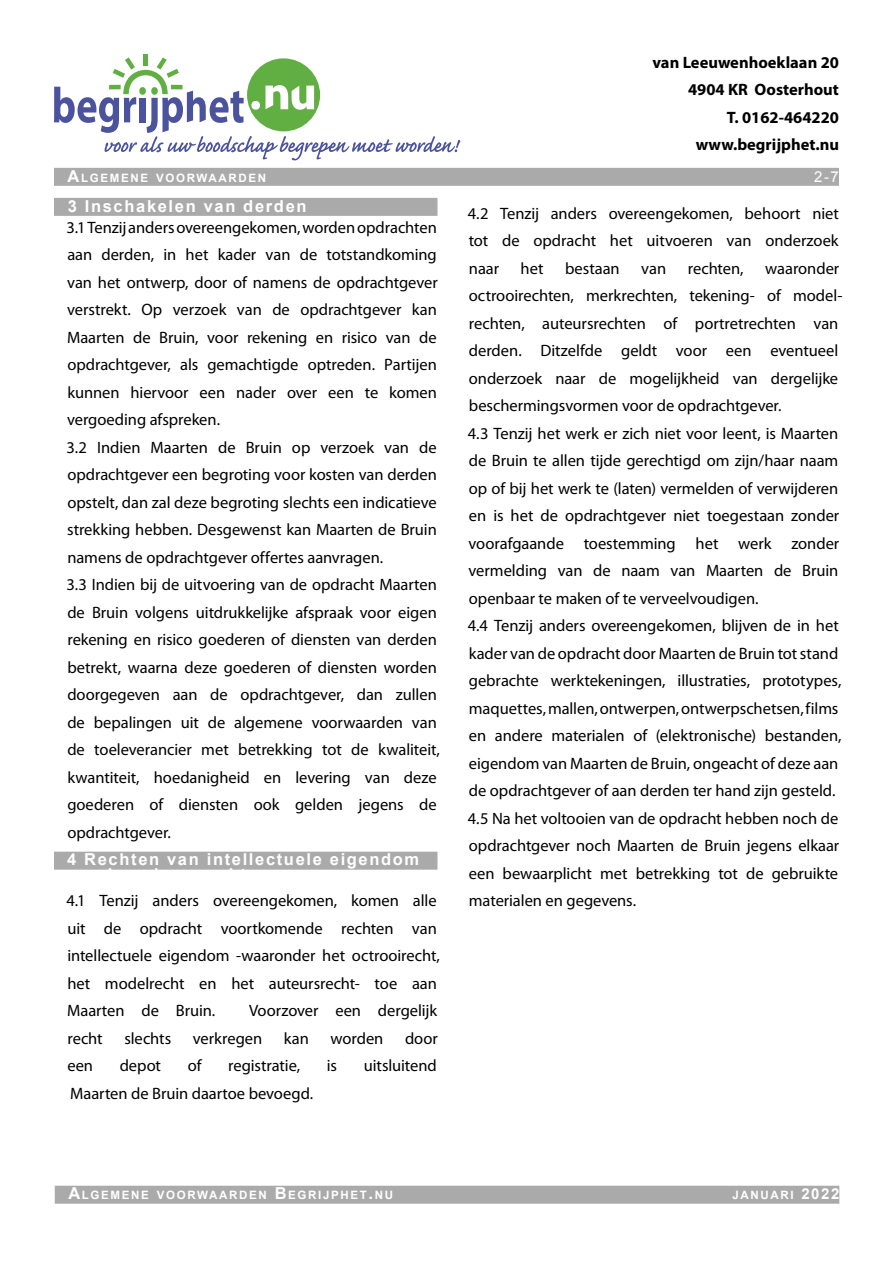
<style>
.page{position:relative;width:893px;height:1263px;background:#fff}
.page>*{position:absolute;margin:0;border:0;box-sizing:border-box;transform-origin:0 0}
.t1{font:16.5px/27.5px "Myriad Pro";color:#000}
.t2{font:700 16.5px/27.5px "Myriad Pro";color:#000;text-align:right}
.t3{font:700 16.5px "Arial";letter-spacing:.1em;color:#fff}
.t4{font:15px "Arial";color:#fff}
.t5{font:700 11.55px "Arial";letter-spacing:.145em;color:#fff}
.s1{font-size:16.5px}
.s2{font-size:15px}
</style>
<div class="page">
<div style="left:54px;top:198px;width:383px;height:18px;background:#aaa"></div>
<div style="left:54px;top:852px;width:383px;height:18px;background:#aaa"></div>
<div style="left:54px;top:168px;width:785px;height:18px;background:#aaa"></div>
<div style="left:55px;top:1186px;width:784px;height:18px;background:#aaa"></div>
<div style="left:143px;top:54px;width:5px;height:12px;background:#61af42"></div>
<svg style="left:54px;top:57px;width:406px;height:103px"></svg>
<p class="t2" style="left:652px;top:49px;width:188px">van Leeuwenhoeklaan 20<br>4904 KR Oosterhout<br>T. 0162-464220 www.begrijphet.nu</p>
<p class="t5" style="left:68px;top:170px;width:200px"><span class="s1">A</span>LGEMENE VOORWAARDEN</p>
<p class="t4" style="left:814px;top:166px;width:26px">2-7</p>
<p class="t3" style="left:68px;top:195px;width:240px">3 Inschakelen van derden</p>
<p class="t1" style="left:67px;top:213px;width:375px">3.1 Tenzij anders overeengekomen, worden opdrachten aan derden, in het kader van de totstandkoming van het ontwerp, door of namens de opdrachtgever verstrekt. Op verzoek van de opdrachtgever kan Maarten de Bruin, voor rekening en risico van de opdrachtgever, als gemachtigde optreden. Partijen kunnen hiervoor een nader over een te komen vergoeding afspreken.<br>3.2 Indien Maarten de Bruin op verzoek van de opdrachtgever een begroting voor kosten van derden opstelt, dan zal deze begroting slechts een indicatieve strekking hebben. Desgewenst kan Maarten de Bruin namens de opdrachtgever offertes aanvragen.<br>3.3 Indien bij de uitvoering van de opdracht Maarten de Bruin volgens uitdrukkelijke afspraak voor eigen rekening en risico goederen of diensten van derden betrekt, waarna deze goederen of diensten worden doorgegeven aan de opdrachtgever, dan zullen de bepalingen uit de algemene voorwaarden van de toeleverancier met betrekking tot de kwaliteit, kwantiteit, hoedanigheid en levering van deze goederen of diensten ook gelden jegens de opdrachtgever.</p>
<p class="t3" style="left:67px;top:849px;width:354px">4 Rechten van intellectuele eigendom</p>
<p class="t1" style="left:66px;top:887px;width:375px">4.1 Tenzij anders overeengekomen, komen alle uit de opdracht voortkomende rechten van intellectuele eigendom -waaronder het octrooirecht, het modelrecht en het auteursrecht- toe aan Maarten de Bruin.</p>
<p class="t1" style="left:249px;top:997px;width:190px">Voorzover een dergelijk</p>
<p class="t1" style="left:67px;top:1024px;width:37px">recht</p>
<p class="t1" style="left:124px;top:1024px;width:48px">slechts</p>
<p class="t1" style="left:193px;top:1024px;width:71px">verkregen</p>
<p class="t1" style="left:284px;top:1024px;width:26px">kan</p>
<p class="t1" style="left:330px;top:1024px;width:54px">worden</p>
<p class="t1" style="left:405px;top:1024px;width:34px">door</p>
<p class="t1" style="left:67px;top:1052px;width:27px">een</p>
<p class="t1" style="left:120px;top:1052px;width:43px">depot</p>
<p class="t1" style="left:188px;top:1052px;width:15px">of</p>
<p class="t1" style="left:228px;top:1052px;width:74px">registratie,</p>
<p class="t1" style="left:327px;top:1052px;width:12px">is</p>
<p class="t1" style="left:364px;top:1052px;width:75px">uitsluitend</p>
<p class="t1" style="left:70px;top:1079px;width:245px">Maarten de Bruin daartoe bevoegd.</p>
<p class="t1" style="left:468px;top:199px;width:372px;text-align:justify">4.2 Tenzij anders overeengekomen, behoort niet tot de opdracht het uitvoeren van onderzoek naar</p>
<p class="t1" style="left:468px;top:254px;width:376px;text-indent:297px">waaronder octrooirechten, merkrechten, tekening- of model&shy;rechten, auteursrechten of portretrechten van derden. Ditzelfde geldt voor een eventueel onderzoek naar de mogelijkheid van dergelijke beschermingsvormen voor de opdrachtgever.<br>4.3 Tenzij het werk er zich niet voor leent, is Maarten de Bruin te allen tijde gerechtigd om zijn/haar naam op of bij het werk te (laten) vermelden of verwijderen en is het de opdrachtgever niet toegestaan zonder voorafgaande toestemming het werk zonder vermelding van de naam van Maarten de Bruin openbaar te maken of te verveelvoudigen.<br>4.4 Tenzij anders overeengekomen, blijven de in het kader van de opdracht door Maarten de Bruin tot stand gebrachte werktekeningen, illustraties, prototypes, maquettes, mallen, ontwerpen, ontwerpschetsen, films en andere materialen of (elektronische) bestanden, eigendom van Maarten de Bruin, ongeacht of deze aan de opdrachtgever of aan derden ter hand zijn gesteld.<br>4.5 Na het voltooien van de opdracht hebben noch de opdrachtgever noch Maarten de Bruin jegens elkaar een bewaarplicht met betrekking tot de gebruikte materialen en gegevens.</p>
<p class="t1" style="left:521px;top:254px;width:24px">het</p>
<p class="t1" style="left:565px;top:254px;width:56px">bestaan</p>
<p class="t1" style="left:641px;top:254px;width:26px">van</p>
<p class="t1" style="left:688px;top:254px;width:57px">rechten,</p>
<p class="t5" style="left:68px;top:1188px;width:326px"><span class="s1">A</span>LGEMENE VOORWAARDEN <span class="s1">B</span>EGRIJPHET<span class="s1">.</span>NU</p>
<p class="t5" style="left:732px;top:1188px;width:108px">JANUARI <span class="s2">2022</span></p>
</div>
